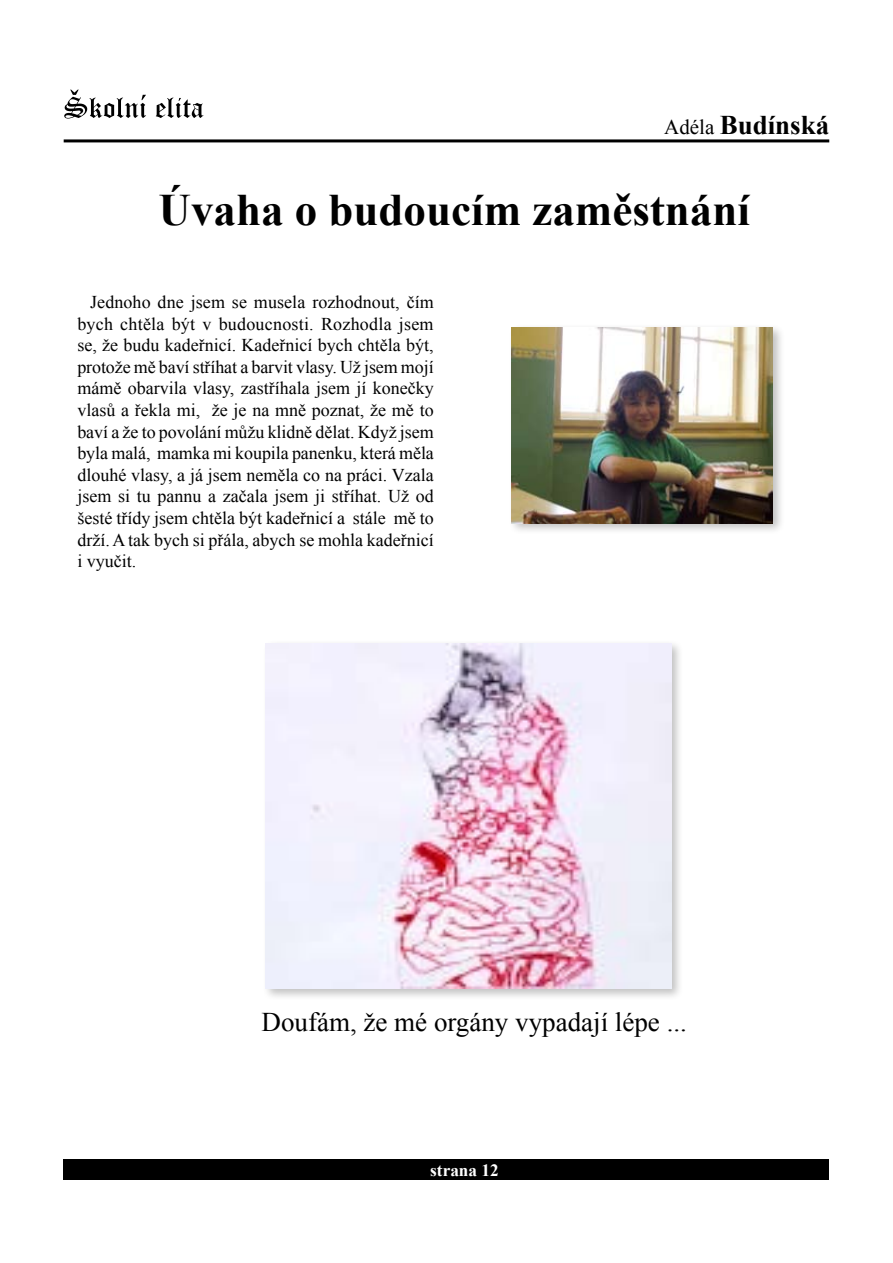
<style>
.page{position:relative;width:893px;height:1263px;background:#fff}
.page>*{position:absolute;margin:0;border:0;box-sizing:border-box;transform-origin:0 0}
.t1{font:700 45px "Times New Roman";color:#000}
.t2{font:27px "Times New Roman";color:#000}
.t3{font:700 27px "Times New Roman";color:#000}
.t4{font:18px/21.6px "Times New Roman";color:#000;text-align:justify}
.t5{font:700 17.25px "Times New Roman";color:#fff}
.s1{font-weight:400;font-size:21px}
</style>
<div class="page">
<hr style="left:64px;top:139px;width:765px;height:3px;background:#000">
<svg style="left:64px;top:90px;width:139px;height:29px"></svg>
<div style="left:64px;top:1159px;width:765px;height:21px;background:#000"></div>
<div style="left:262px;top:639px;width:429px;height:368px;background:#000;opacity:.25"></div>
<img style="left:266px;top:643px;width:406px;height:346px">
<div style="left:508px;top:323px;width:285px;height:219px;background:#000;opacity:.25"></div>
<img style="left:512px;top:327px;width:261px;height:196px">
<h2 class="t3" style="left:664px;top:107px;width:166px"><span class="s1">Adéla</span> Budínská</h2>
<h1 class="t1" style="left:159px;top:179px;width:593px">Úvaha o budoucím zaměstnání</h1>
<p class="t4" style="left:77px;top:291px;width:358px;text-indent:13px">Jednoho dne jsem se musela rozhodnout, čím bych chtěla být v budoucnosti. Rozhodla jsem se, že budu kadeřnicí. Kadeřnicí bych chtěla být, protože mě baví stříhat a barvit vlasy. Už jsem mojí mámě obarvila vlasy, zastříhala jsem jí konečky vlasů a řekla mi, že je na mně poznat, že mě to baví a že to povolání můžu klidně dělat. Když jsem byla malá, mamka mi koupila panenku, která měla dlouhé vlasy, a já jsem neměla co na práci. Vzala jsem si tu pannu a začala jsem ji stříhat. Už od šesté třídy jsem chtěla být kadeřnicí a stále mě to drží. A tak bych si přála, abych se mohla kadeřnicí i vyučit.</p>
<h2 class="t2" style="left:262px;top:1004px;width:427px">Doufám, že mé orgány vypadají lépe ...</h2>
<p class="t5" style="left:430px;top:1158px;width:70px">strana 12</p>
</div>
